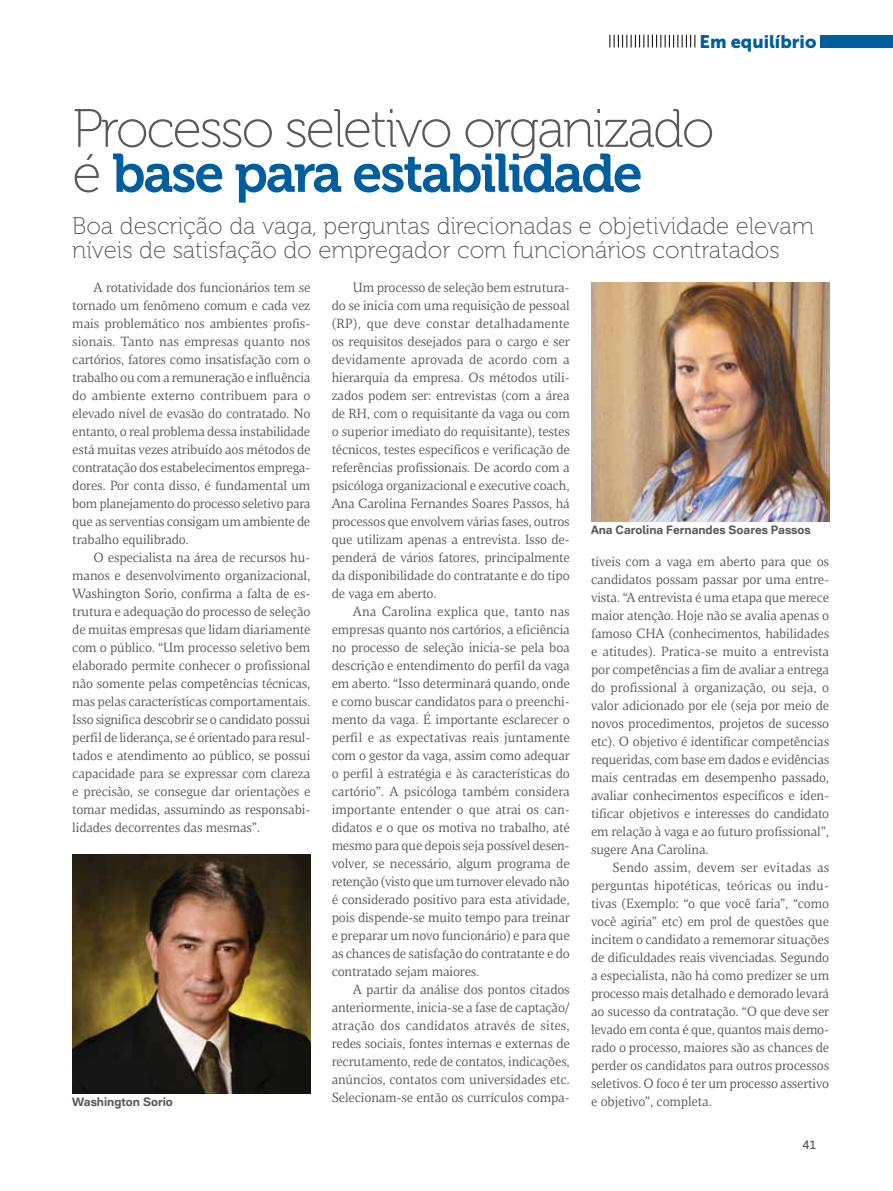
<style>
.page{position:relative;width:893px;height:1191px;background:#fff}
.page>*{position:absolute;margin:0;border:0;box-sizing:border-box;transform-origin:0 0}
.t1{font:54px "Museo 100";letter-spacing:-.04em;color:#58595b}
.t2{font:54px "Museo 700";letter-spacing:-.04em;color:#005e9e}
.t3{font:24px/24px "Museo 100";color:#58595b}
.t4{font:18px "Museo Sans 900";color:#005e9e}
.t5{font:13.5px/18px "NII Serif";letter-spacing:-.01em;color:#58595b;text-align:justify}
.t6{font:700 12px "NII Sans";color:#58595b}
.t7{font:12px "NII Sans";color:#58595b}
.s1{font-family:"Museo 100";color:#58595b}
</style>
<div class="page">
<div style="left:821px;top:35px;width:72px;height:13px;background:#005e9e"></div>
<svg style="left:609px;top:35px;width:86px;height:13px"></svg>
<img style="left:591px;top:283px;width:238px;height:238px">
<img style="left:72px;top:855px;width:238px;height:238px">
<h3 class="t4" style="left:699px;top:31px;width:118px">Em equilíbrio</h3>
<h1 class="t1" style="left:72px;top:100px;width:644px">Processo seletivo organizado</h1>
<h1 class="t2" style="left:72px;top:143px;width:572px"><span class="s1">é</span> base para estabilidade</h1>
<h2 class="t3" style="left:72px;top:214px;width:743px">Boa descrição da vaga, perguntas direcionadas e objetividade elevam níveis de satisfação do empregador com funcionários contratados</h2>
<p class="t5" style="left:332px;top:279px;width:240px;text-indent:21px">Um processo de seleção bem estrutura&shy;do se inicia com uma requisição de pessoal (RP), que deve constar detalhadamente os requisitos desejados para o cargo e ser devidamente aprovada de acordo com a hierarquia da empresa. Os métodos utili&shy;zados podem ser: entrevistas (com a área de RH, com o requisitante da vaga ou com o superior imediato do requisitante), testes técnicos, testes específicos e verificação de referências profissionais. De acordo com a psicóloga organizacional e executive coach, Ana Carolina Fernandes Soares Passos, há processos que envolvem várias fases, outros que utilizam apenas a entrevista. Isso de&shy;penderá de vários fatores, principalmente da disponibilidade do contratante e do tipo de vaga em aberto.</p>
<p class="t5" style="left:332px;top:602px;width:240px;text-indent:21px">Ana Carolina explica que, tanto nas empresas quanto nos cartórios, a eficiência no processo de seleção inicia-se pela boa descrição e entendimento do perfil da vaga em aberto. “Isso determinará quando, onde e como buscar candidatos para o preenchi&shy;mento da vaga. É importante esclarecer o perfil e as expectativas reais juntamente com o gestor da vaga, assim como adequar o perfil à estratégia e às características do cartório”. A psicóloga também considera importante entender o que atrai os can&shy;didatos e o que os motiva no trabalho, até mesmo para que depois seja possível desen&shy;volver, se necessário, algum programa de retenção (visto que um turnover elevado não é considerado positivo para esta atividade, pois dispende-se muito tempo para treinar e preparar um novo funcionário) e para que as chances de satisfação do contratante e do contratado sejam maiores.</p>
<p class="t5" style="left:332px;top:980px;width:240px;text-indent:21px">A partir da análise dos pontos citados anteriormente, inicia-se a fase de captação/ atração dos candidatos através de sites, redes sociais, fontes internas e externas de recrutamento, rede de contatos, indicações, anúncios, contatos com universidades etc.<br>Selecionam-se então os currículos compa-</p>
<p class="t5" style="left:72px;top:279px;width:240px;text-indent:21px">A rotatividade dos funcionários tem se tornado um fenômeno comum e cada vez mais problemático nos ambientes profis&shy;sionais. Tanto nas empresas quanto nos cartórios, fatores como insatisfação com o trabalho ou com a remuneração e influência do ambiente externo contribuem para o elevado nível de evasão do contratado. No entanto, o real problema dessa instabilidade está muitas vezes atribuído aos métodos de contratação dos estabelecimentos emprega&shy;dores. Por conta disso, é fundamental um bom planejamento do processo seletivo para que as serventias consigam um ambiente de trabalho equilibrado.</p>
<p class="t5" style="left:72px;top:548px;width:240px;text-indent:21px">O especialista na área de recursos hu&shy;manos e desenvolvimento organizacional, Washington Sorio, confirma a falta de es&shy;trutura e adequação do processo de seleção de muitas empresas que lidam diariamente com o público. “Um processo seletivo bem elaborado permite conhecer o profissional não somente pelas competências técnicas, mas pelas características comportamentais.<br>Isso significa descobrir se o candidato possui perfil de liderança, se é orientado para resul&shy;tados e atendimento ao público, se possui capacidade para se expressar com clareza e precisão, se consegue dar orientações e tomar medidas, assumindo as responsabi&shy;lidades decorrentes das mesmas”.</p>
<p class="t6" style="left:591px;top:522px;width:221px">Ana Carolina Fernandes Soares Passos</p>
<p class="t5" style="left:591px;top:552px;width:240px">tíveis com a vaga em aberto para que os candidatos possam passar por uma entre&shy;vista. “A entrevista é uma etapa que merece maior atenção. Hoje não se avalia apenas o famoso CHA (conhecimentos, habilidades e atitudes). Pratica-se muito a entrevista por competências a fim de avaliar a entrega do profissional à organização, ou seja, o valor adicionado por ele (seja por meio de novos procedimentos, projetos de sucesso etc). O objetivo é identificar competências requeridas, com base em dados e evidências mais centradas em desempenho passado, avaliar conhecimentos específicos e iden&shy;tificar objetivos e interesses do candidato em relação à vaga e ao futuro profissional”, sugere Ana Carolina.</p>
<p class="t5" style="left:591px;top:858px;width:240px;text-indent:21px">Sendo assim, devem ser evitadas as perguntas hipotéticas, teóricas ou indu&shy;tivas (Exemplo: “o que você faria”, “como você agiria” etc) em prol de questões que incitem o candidato a rememorar situações de dificuldades reais vivenciadas. Segundo a especialista, não há como predizer se um processo mais detalhado e demorado levará ao sucesso da contratação. “O que deve ser levado em conta é que, quantos mais demo&shy;rado o processo, maiores são as chances de perder os candidatos para outros processos seletivos. O foco é ter um processo assertivo e objetivo”, completa.</p>
<p class="t6" style="left:72px;top:1094px;width:102px">Washington Sorio</p>
<p class="t7" style="left:802px;top:1136px;width:15px">41</p>
</div>
